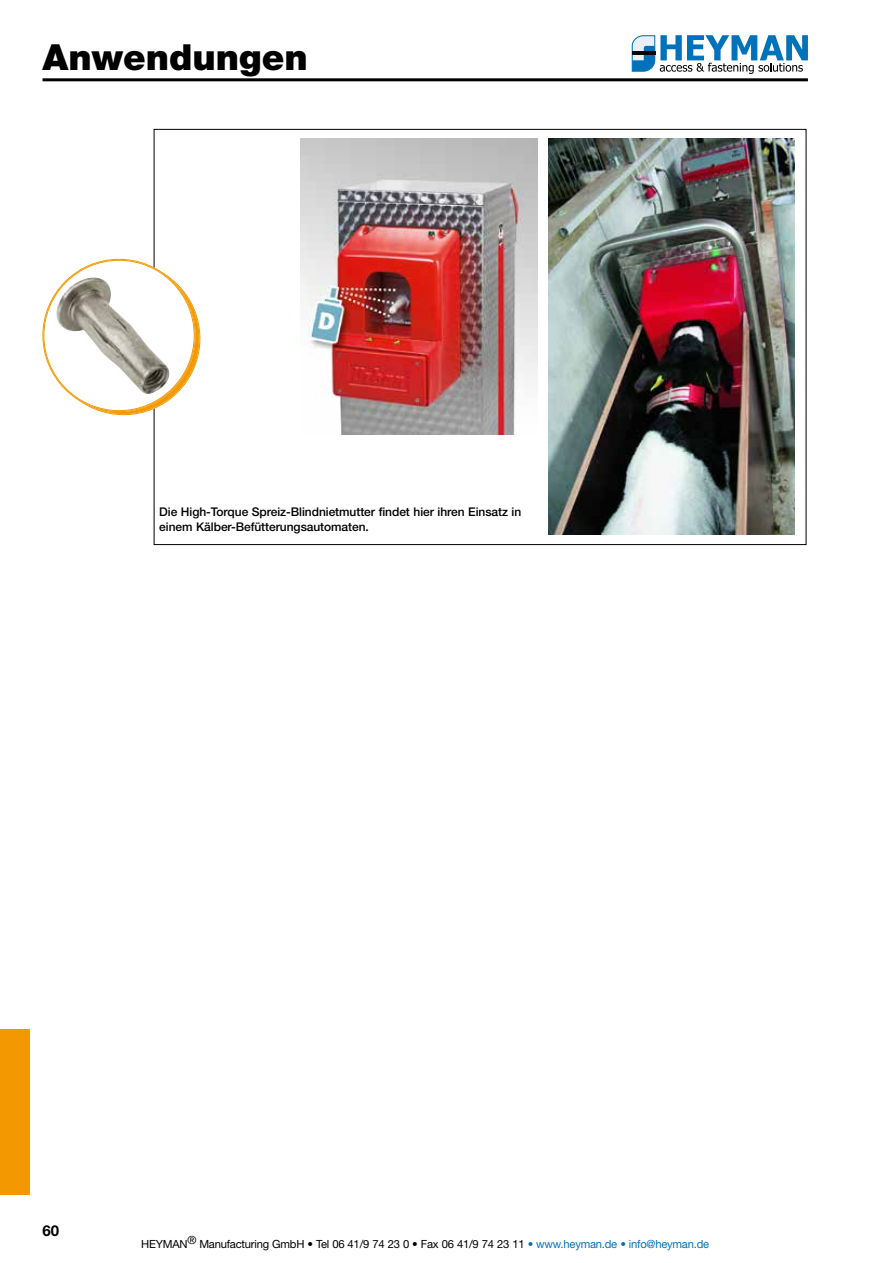
<style>
.page{position:relative;width:893px;height:1263px;background:#fff}
.page>*{position:absolute;margin:0;border:0;box-sizing:border-box;transform-origin:0 0}
.t1{font:900 36px "Helvetica Neue";color:#000}
.t2{font:700 15px "Helvetica Neue";color:#000}
.t3{font:500 12px/14.4px "Helvetica Neue";letter-spacing:-.005em;color:#000}
.t4{font:11.25px "Helvetica Neue";letter-spacing:-.02em;color:#000}
.s1{color:#0072ba}
</style>
<div class="page">
<svg style="left:632px;top:35px;width:176px;height:39px"></svg>
<hr style="left:632px;top:52px;width:23px;height:3px;background:#000">
<hr style="left:43px;top:78px;width:765px;height:3px;background:#000">
<div style="left:0;top:1029px;width:30px;height:166px;background:#f39800"></div>
<svg style="left:48px;top:263px;width:152px;height:151px"></svg>
<svg style="left:43px;top:260px;width:152px;height:151px"></svg>
<div style="left:47px;top:266px;width:144px;height:139px;background:#fff;border-radius:50%"></div>
<img style="left:51px;top:277px;width:120px;height:118px">
<img style="left:301px;top:138px;width:237px;height:297px">
<img style="left:548px;top:138px;width:247px;height:396px">
<h1 class="t1" style="left:43px;top:36px;width:267px">Anwendungen</h1>
<p class="t3" style="left:159px;top:505px;width:364px">Die High-Torque Spreiz-Blindnietmutter findet hier ihren Einsatz in einem Kälber-Befütterungsautomaten.</p>
<p class="t2" style="left:43px;top:1222px;width:18px">60</p>
<p class="t4" style="left:141px;top:1237px;width:569px">HEYMAN® Manufacturing GmbH • Tel 06 41/9 74 23 0 • Fax 06 41/9 74 23 11 <span class="s1">• www.heyman.de • info@heyman.de</span></p>
</div>
